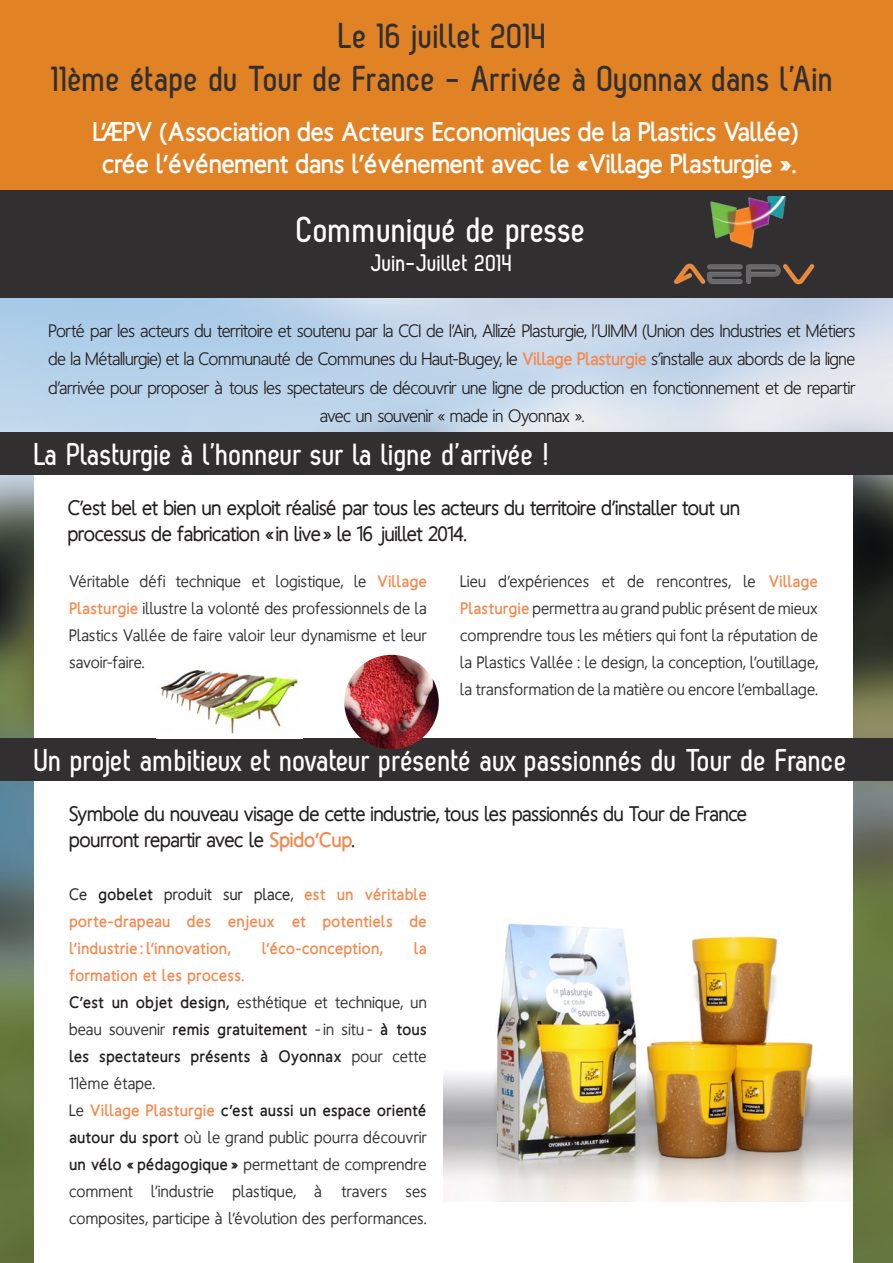
<style>
.page{position:relative;width:893px;height:1263px;background:#fff}
.page>*{position:absolute;margin:0;border:0;box-sizing:border-box;transform-origin:0 0}
.Chapeau{font:700 36px "Zag";color:#312f30}
.Titre{font:700 36px "Zag";color:#fff}
.Titre-2{font:700 31.5px "Zag";color:#fff}
.Intro{font:900 27px "Homizio";color:#fff}
.Titre-3{font:700 24px "Zag";color:#fff}
.Chapeau-2{font:700 21px/25.2px "Homizio";letter-spacing:.01em;color:#231f20}
.Intro-2{font:18px/28.5px "Homizio Nova";letter-spacing:.005em;color:#231f20;text-align:center}
.Textes_longs{font:500 16.5px/27px "Homizio";letter-spacing:.045em;color:#312f30;text-align:justify}
.Textes_longs-2{font:900 16.5px/27px "Homizio";letter-spacing:.04em;color:#f5884d;text-align:justify}
.Textes_longs-3{font:900 16.5px/27px "Homizio";letter-spacing:.035em;color:#231f20;text-align:justify}
.s1{font-family:"Homizio";font-weight:900;color:#f5884d}
.s2{font-weight:900;color:#f5884d}
.s3{font-weight:700;color:#312f30}
.s4{color:#231f20}
.s5{font-weight:500;color:#312f30}
.s6{font-weight:900;color:#231f20}
</style>
<div class="page">
<img style="left:0;top:298px;width:893px;height:965px">
<div style="left:34px;top:467px;width:819px;height:796px;background:#fff"></div>
<div style="left:0;top:58px;width:893px;height:240px;background:#312f30"></div>
<div style="left:0;top:0;width:893px;height:189px;background:#e18225"></div>
<div style="left:0;top:432px;width:893px;height:43px;background:#312f30"></div>
<div style="left:0;top:738px;width:893px;height:43px;background:#312f30"></div>
<img style="left:344px;top:655px;width:95px;height:94px;border-radius:47px">
<img style="left:161px;top:670px;width:137px;height:65px">
<img style="left:444px;top:923px;width:409px;height:279px">
<img style="left:674px;top:196px;width:141px;height:89px">
<p class="Chapeau" style="left:339px;top:15px;width:210px">Le 16 juillet 2014</p>
<p class="Chapeau" style="left:53px;top:59px;width:783px">11ème étape du Tour de France - Arrivée à Oyonnax dans l’Ain</p>
<p class="Intro" style="left:93px;top:116px;width:707px">L’AEPV (Association des Acteurs Economiques de la Plastics Vallée)</p>
<p class="Intro" style="left:102px;top:148px;width:696px">crée l’événement dans l’événement avec le «Village Plasturgie ».</p>
<p class="Titre" style="left:297px;top:210px;width:291px">Communiqué de presse</p>
<p class="Titre-3" style="left:371px;top:249px;width:143px">Juin-Juillet 2014</p>
<p class="Intro-2" style="left:49px;top:316px;width:808px">Porté par les acteurs du territoire et soutenu par la CCI de l’Ain, Allizé Plasturgie, l’UIMM (Union des Industries et Métiers de la Métallurgie) et la Communauté de Communes du Haut-Bugey, le <span class="s1">Village Plasturgie</span> s’installe aux abords de la ligne d’arrivée pour proposer à tous les spectateurs de découvrir une ligne de production en fonctionnement et de repartir avec un souvenir « made in Oyonnax ».</p>
<p class="Titre-2" style="left:35px;top:437px;width:517px">La Plasturgie à l’honneur sur la ligne d’arrivée !</p>
<p class="Chapeau-2" style="left:68px;top:495px;width:673px">C’est bel et bien un exploit réalisé par tous les acteurs du territoire d’installer tout un processus de fabrication «in live » le 16 juillet 2014.</p>
<p class="Textes_longs" style="left:69px;top:567px;width:359px">Véritable défi technique et logistique, le <span class="s2">Village Plasturgie</span> illustre la volonté des professionnels de la Plastics Vallée de faire valoir leur dynamisme et leur savoir-faire.</p>
<p class="Textes_longs" style="left:461px;top:567px;width:359px">Lieu d’expériences et de rencontres, le <span class="s2">Village Plasturgie</span> permettra au grand public présent de mieux comprendre tous les métiers qui font la réputation de la Plastics Vallée : le design, la conception, l’outillage, la transformation de la matière ou encore l’emballage.</p>
<p class="Titre-2" style="left:35px;top:743px;width:815px">Un projet ambitieux et novateur présenté aux passionnés du Tour de France</p>
<p class="Chapeau-2" style="left:70px;top:801px;width:679px">Symbole du nouveau visage de cette industrie, tous les passionnés du Tour de France pourront repartir avec le <span class="s2">Spido’Cup</span>.</p>
<p class="Textes_longs-2" style="left:69px;top:881px;width:359px"><span class="s3">Ce</span> <span class="s4">gobelet</span> <span class="s3">produit sur place</span><span class="s5">,</span> est un véritable porte-drapeau des enjeux et potentiels de l’industrie : l’innovation,</p>
<p class="Textes_longs-2" style="left:262px;top:935px;width:122px">l’éco-conception,</p>
<p class="Textes_longs-2" style="left:414px;top:935px;width:14px">la</p>
<p class="Textes_longs-2" style="left:69px;top:962px;width:176px">formation et les process.</p>
<p class="Textes_longs-3" style="left:69px;top:989px;width:359px">C’est un objet design, <span class="s5">esthétique et technique, un beau souvenir</span> remis gratuitement <span class="s5">- in situ -</span> à tous les spectateurs présents à Oyonnax <span class="s5">pour cette 11ème étape.</span></p>
<p class="Textes_longs" style="left:69px;top:1097px;width:359px">Le <span class="s2">Village Plasturgie</span> <span class="s6">c’est aussi un espace orienté autour du sport</span> où le grand public pourra découvrir <span class="s6">un vélo « pédagogique »</span> permettant de comprendre comment l’industrie plastique, à travers ses composites, participe à l’évolution des performances.</p>
</div>
